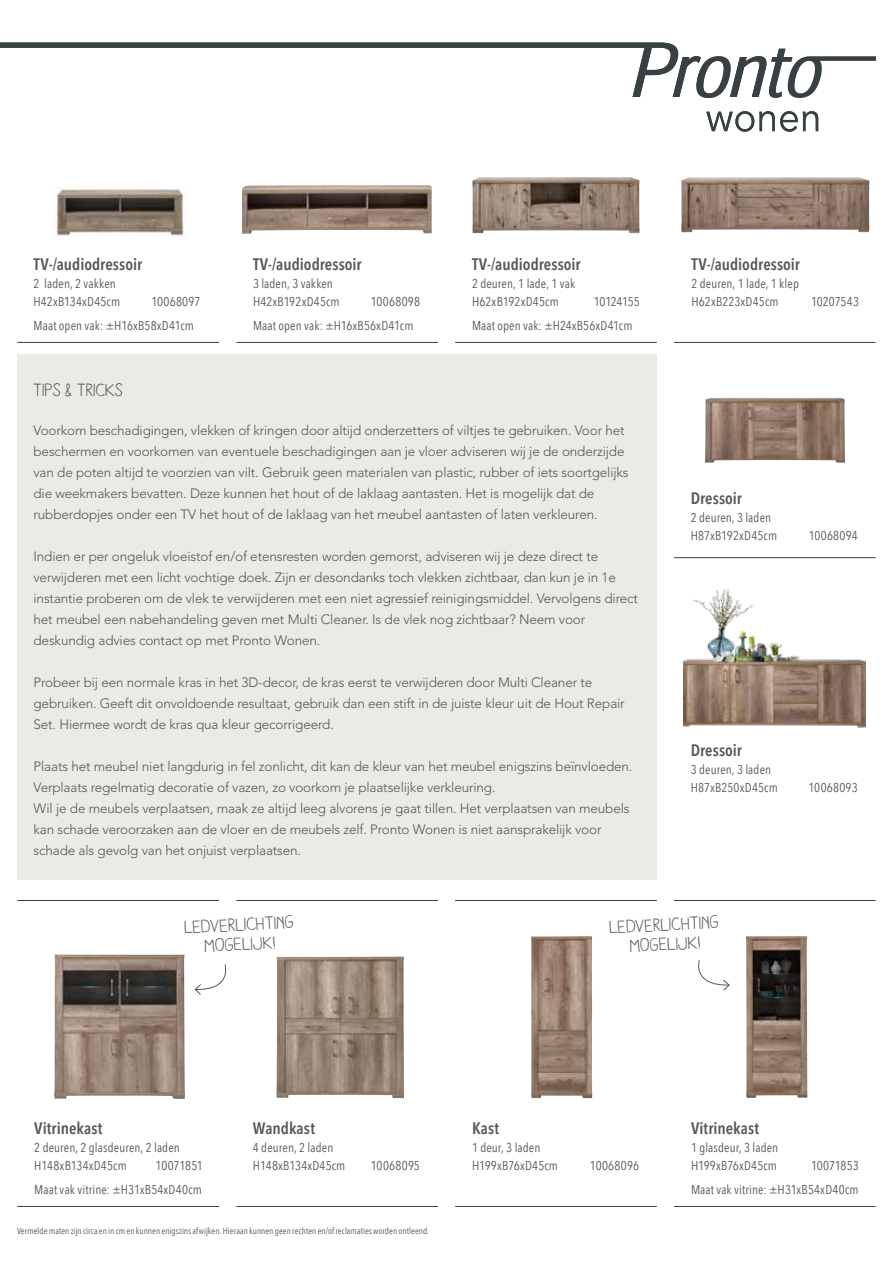
<style>
.page{position:relative;width:893px;height:1263px;background:#fff}
.page>*{position:absolute;margin:0;border:0;box-sizing:border-box;transform-origin:0 0}
.t1{font:18px/19.5px "Aracne";color:#575756;text-align:center}
.t2{font:600 condensed 16.5px "Avenir Next LT Pro";letter-spacing:.005em;color:#575756}
.t3{font:300 13.5px/21px "Avenir";letter-spacing:-.01em;color:#575756}
.t4{font:12.75px/18px "Avenir Next Condensed";letter-spacing:.01em;color:#575756}
.t5{font:9px "Avenir Next Condensed";letter-spacing:.005em;color:#575756}
</style>
<div class="page">
<svg style="left:706px;top:111px;width:112px;height:21px"></svg>
<svg style="left:0;top:43px;width:876px;height:55px"></svg>
<div style="left:17px;top:354px;width:640px;height:525px;background:#eceae6"></div>
<hr style="left:17px;top:342px;width:202px;height:1px;background:#384044">
<hr style="left:236px;top:342px;width:202px;height:1px;background:#384044">
<hr style="left:455px;top:342px;width:202px;height:1px;background:#384044">
<hr style="left:674px;top:342px;width:202px;height:1px;background:#384044">
<hr style="left:17px;top:1206px;width:202px;height:1px;background:#384044">
<hr style="left:236px;top:1206px;width:202px;height:1px;background:#384044">
<hr style="left:455px;top:1206px;width:202px;height:1px;background:#384044">
<hr style="left:674px;top:1206px;width:202px;height:1px;background:#384044">
<hr style="left:17px;top:900px;width:202px;height:1px;background:#384044">
<hr style="left:236px;top:900px;width:202px;height:1px;background:#384044">
<hr style="left:455px;top:900px;width:202px;height:1px;background:#384044">
<hr style="left:674px;top:900px;width:202px;height:1px;background:#384044">
<img style="left:531px;top:936px;width:61px;height:162px">
<img style="left:276px;top:957px;width:128px;height:141px">
<img style="left:54px;top:954px;width:131px;height:145px">
<img style="left:746px;top:936px;width:62px;height:162px">
<img style="left:242px;top:185px;width:190px;height:49px">
<img style="left:681px;top:177px;width:188px;height:55px">
<img style="left:472px;top:177px;width:168px;height:56px">
<img style="left:55px;top:186px;width:132px;height:50px">
<img style="left:684px;top:589px;width:182px;height:139px">
<img style="left:705px;top:398px;width:140px;height:65px">
<hr style="left:674px;top:557px;width:202px;height:1px;background:#384044">
<svg style="left:698px;top:960px;width:32px;height:31px"></svg>
<svg style="left:194px;top:964px;width:33px;height:31px"></svg>
<p class="t2" style="left:34px;top:254px;width:110px">TV-/audiodressoir</p>
<p class="t4" style="left:34px;top:274px;width:88px">2 laden, 2 vakken<br>H42xB134xD45cm</p>
<p class="t4" style="left:34px;top:289px;width:168px;line-height:24px;text-indent:118px">10068097<br>Maat open vak: ±H16xB58xD41cm</p>
<p class="t2" style="left:253px;top:254px;width:110px">TV-/audiodressoir</p>
<p class="t4" style="left:253px;top:274px;width:88px">3 laden, 3 vakken<br>H42xB192xD45cm</p>
<p class="t4" style="left:253px;top:289px;width:168px;line-height:24px;text-indent:118px">10068098<br>Maat open vak: ±H16xB56xD41cm</p>
<p class="t2" style="left:472px;top:254px;width:110px">TV-/audiodressoir</p>
<p class="t4" style="left:472px;top:274px;width:105px">2 deuren, 1 lade, 1 vak<br>H62xB192xD45cm</p>
<p class="t4" style="left:472px;top:289px;width:169px;line-height:24px;text-indent:122px">10124155<br>Maat open vak: ±H24xB56xD41cm</p>
<h1 class="t1" style="left:34px;top:380px;width:91px">TIPS &amp; TRICKS</h1>
<p class="t3" style="left:34px;top:420px;width:597px">Voorkom beschadigingen, vlekken of kringen door altijd onderzetters of viltjes te gebruiken. Voor het beschermen en voorkomen van eventuele beschadigingen aan je vloer adviseren wij je de onderzijde van de poten altijd te voorzien van vilt. Gebruik geen materialen van plastic, rubber of iets soortgelijks die weekmakers bevatten. Deze kunnen het hout of de laklaag aantasten. Het is mogelijk dat de rubberdopjes onder een TV het hout of de laklaag van het meubel aantasten of laten verkleuren.</p>
<p class="t3" style="left:34px;top:546px;width:606px">Indien er per ongeluk vloeistof en/of etensresten worden gemorst, adviseren wij je deze direct te verwijderen met een licht vochtige doek. Zijn er desondanks toch vlekken zichtbaar, dan kun je in 1e instantie proberen om de vlek te verwijderen met een niet agressief reinigingsmiddel. Vervolgens direct het meubel een nabehandeling geven met Multi Cleaner. Is de vlek nog zichtbaar? Neem voor deskundig advies contact op met Pronto Wonen.</p>
<p class="t3" style="left:34px;top:672px;width:593px">Probeer bij een normale kras in het 3D-decor, de kras eerst te verwijderen door Multi Cleaner te gebruiken. Geeft dit onvoldoende resultaat, gebruik dan een stift in de juiste kleur uit de Hout Repair<br>Set. Hiermee wordt de kras qua kleur gecorrigeerd.</p>
<p class="t3" style="left:34px;top:756px;width:600px">Plaats het meubel niet langdurig in fel zonlicht, dit kan de kleur van het meubel enigszins beïnvloeden.<br>Verplaats regelmatig decoratie of vazen, zo voorkom je plaatselijke verkleuring.<br>Wil je de meubels verplaatsen, maak ze altijd leeg alvorens je gaat tillen. Het verplaatsen van meubels kan schade veroorzaken aan de vloer en de meubels zelf. Pronto Wonen is niet aansprakelijk voor schade als gevolg van het onjuist verplaatsen.</p>
<p class="t2" style="left:691px;top:254px;width:110px">TV-/audiodressoir</p>
<p class="t4" style="left:691px;top:274px;width:109px">2 deuren, 1 lade, 1 klep<br>H62xB223xD45cm</p>
<p class="t4" style="left:811px;top:292px;width:50px">10207543</p>
<p class="t2" style="left:691px;top:488px;width:53px">Dressoir</p>
<p class="t4" style="left:691px;top:508px;width:88px">2 deuren, 3 laden<br>H87xB192xD45cm</p>
<p class="t4" style="left:809px;top:526px;width:50px">10068094</p>
<p class="t2" style="left:691px;top:740px;width:53px">Dressoir</p>
<p class="t4" style="left:691px;top:760px;width:89px">3 deuren, 3 laden<br>H87xB250xD45cm</p>
<p class="t4" style="left:808px;top:778px;width:51px">10068093</p>
<h1 class="t1" style="left:184px;top:917px;width:111px;rotate:-3deg">LEDVERLICHTING<br>MOGELIJK!</h1>
<h1 class="t1" style="left:609px;top:917px;width:111px;rotate:-3deg">LEDVERLICHTING<br>MOGELIJK!</h1>
<p class="t2" style="left:34px;top:1118px;width:70px">Vitrinekast</p>
<p class="t4" style="left:34px;top:1138px;width:147px">2 deuren, 2 glasdeuren, 2 laden<br>H148xB134xD45cm</p>
<p class="t4" style="left:34px;top:1153px;width:170px;line-height:24px;text-align:right">10071851<br>Maat vak vitrine: ±H31xB54xD40cm</p>
<p class="t2" style="left:253px;top:1118px;width:64px">Wandkast</p>
<p class="t4" style="left:253px;top:1138px;width:94px">4 deuren, 2 laden<br>H148xB134xD45cm</p>
<p class="t4" style="left:371px;top:1156px;width:51px">10068095</p>
<p class="t2" style="left:472px;top:1118px;width:29px">Kast</p>
<p class="t4" style="left:472px;top:1138px;width:88px">1 deur, 3 laden<br>H199xB76xD45cm</p>
<p class="t4" style="left:590px;top:1156px;width:51px">10068096</p>
<p class="t5" style="left:17px;top:1223px;width:414px">Vermelde maten zijn circa en in cm en kunnen enigszins afwijken. Hieraan kunnen geen rechten en/of reclamaties worden ontleend.</p>
<p class="t2" style="left:691px;top:1118px;width:70px">Vitrinekast</p>
<p class="t4" style="left:691px;top:1138px;width:89px">1 glasdeur, 3 laden<br>H199xB76xD45cm</p>
<p class="t4" style="left:691px;top:1153px;width:169px;line-height:24px;text-align:right">10071853<br>Maat vak vitrine: ±H31xB54xD40cm</p>
</div>
